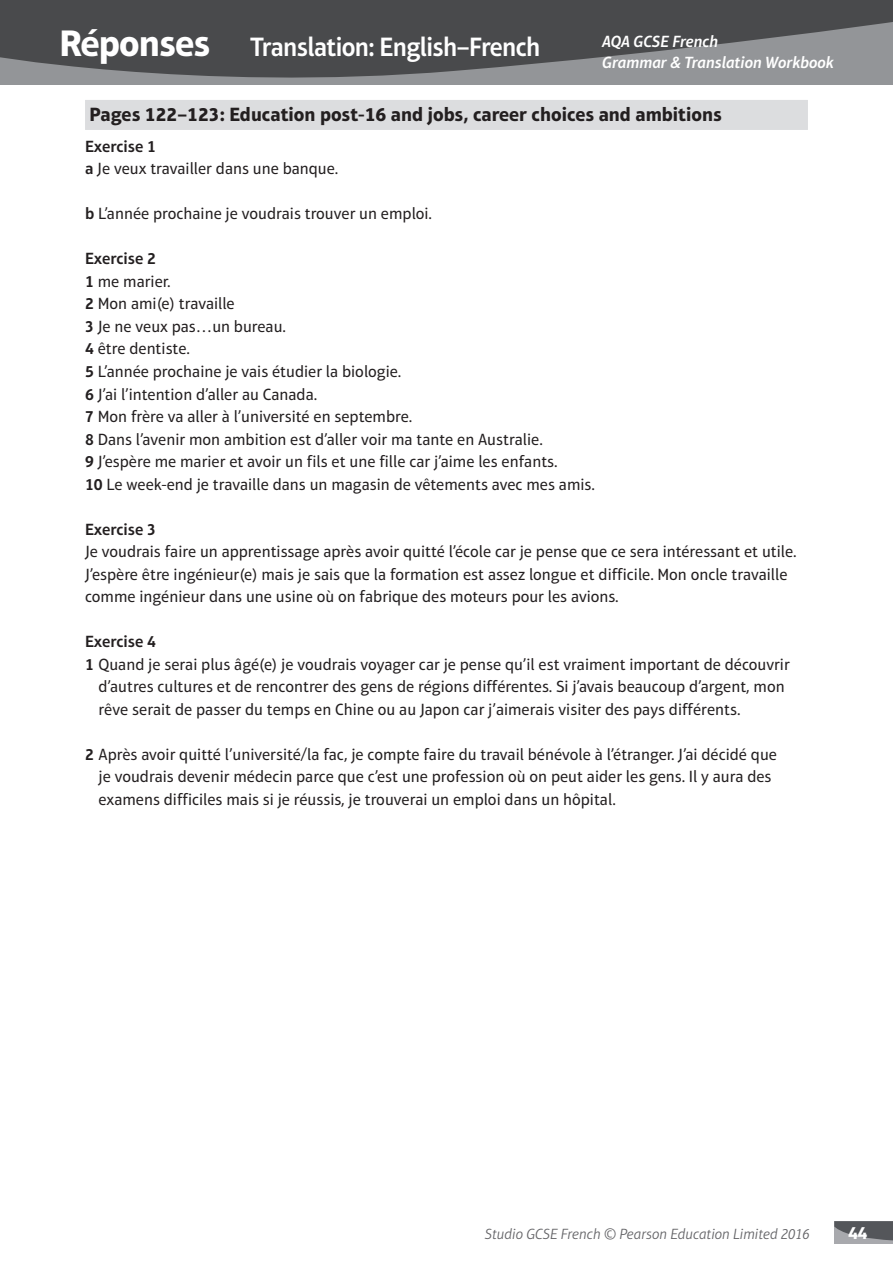
<style>
.page{position:relative;width:893px;height:1263px;background:#fff}
.page>*{position:absolute;margin:0;border:0;box-sizing:border-box;transform-origin:0 0}
.t1{font:600 27px "Aptifer Sans LT Pro";letter-spacing:-.025em;color:#fff;scale:.95 1}
.t2{font:700 19.5px "Aptifer Sans LT Pro";color:#231f20}
.t3{font:700 18px "Aptifer Sans LT Pro";color:#fff}
.t4{font:16.5px/22.5px "Aptifer Sans LT Pro";color:#231f20}
.t5{font:italic 600 16.5px/21px "Aptifer Sans LT Pro";color:#fff}
.t6{font:600 16.5px "Aptifer Sans LT Pro";color:#231f20}
.t7{font:italic 300 15px "Aptifer Sans LT Pro";color:#636366}
.s1{font-weight:700;font-size:37.5px}
.s2{font-weight:600}
</style>
<div class="page">
<svg style="left:0;top:0;width:892px;height:84px;fill:#494a4c"></svg>
<hr style="left:892px;top:0;width:1px;height:84px;background:#939598">
<div style="left:834px;top:1221px;width:59px;height:22px;background:#a8a9ad"></div>
<svg style="left:834px;top:1221px;width:59px;height:20px"></svg>
<div style="left:85px;top:100px;width:723px;height:30px;background:#dcdddf"></div>
<h1 class="t1" style="left:60px;top:31px;width:508px"><span class="s1">Réponses</span> Translation: English–French</h1>
<p class="t5" style="left:602px;top:31px;width:233px">AQA GCSE French<br>Grammar &amp; Translation Workbook</p>
<p class="t2" style="left:89px;top:103px;width:634px">Pages 122–123: Education post-16 and jobs, career choices and ambitions</p>
<p class="t4" style="left:85px;top:135px;width:255px"><span class="s2">Exercise 1<br>a</span> Je veux travailler dans une banque.</p>
<p class="t4" style="left:85px;top:203px;width:349px"><span class="s2">b</span> L’année prochaine je voudrais trouver un emploi.</p>
<p class="t4" style="left:85px;top:248px;width:511px"><span class="s2">Exercise 2<br>1</span> me marier.<br><span class="s2">2</span> Mon ami(e) travaille<br><span class="s2">3</span> Je ne veux pas…un bureau.<br><span class="s2">4</span> être dentiste.<br><span class="s2">5</span> L’année prochaine je vais étudier la biologie.<br><span class="s2">6</span> J’ai l’intention d’aller au Canada.<br><span class="s2">7</span> Mon frère va aller à l’université en septembre.<br><span class="s2">8</span> Dans l’avenir mon ambition est d’aller voir ma tante en Australie.<br><span class="s2">9</span> J’espère me marier et avoir un fils et une fille car j’aime les enfants.<br><span class="s2">10</span> Le week-end je travaille dans un magasin de vêtements avec mes amis.</p>
<p class="t6" style="left:85px;top:519px;width:73px">Exercise 3</p>
<p class="t4" style="left:85px;top:540px;width:713px">Je voudrais faire un apprentissage après avoir quitté l’école car je pense que ce sera intéressant et utile.<br>J’espère être ingénieur(e) mais je sais que la formation est assez longue et difficile. Mon oncle travaille comme ingénieur dans une usine où on fabrique des moteurs pour les avions.</p>
<p class="t6" style="left:85px;top:632px;width:73px">Exercise 4</p>
<p class="t4" style="left:85px;top:653px;width:706px"><span class="s2">1</span> Quand je serai plus âgé(e) je voudrais voyager car je pense qu’il est vraiment important de découvrir</p>
<p class="t4" style="left:99px;top:675px;width:688px">d’autres cultures et de rencontrer des gens de régions différentes. Si j’avais beaucoup d’argent, mon</p>
<p class="t4" style="left:99px;top:698px;width:644px">rêve serait de passer du temps en Chine ou au Japon car j’aimerais visiter des pays différents.</p>
<p class="t4" style="left:99px;top:743px;width:680px;text-indent:-13px"><span class="s2">2</span> Après avoir quitté l’université/la fac, je compte faire du travail bénévole à l’étranger. J’ai décidé que je voudrais devenir médecin parce que c’est une profession où on peut aider les gens. Il y aura des examens difficiles mais si je réussis, je trouverai un emploi dans un hôpital.</p>
<p class="t7" style="left:485px;top:1225px;width:326px">Studio GCSE French © Pearson Education Limited 2016</p>
<p class="t3" style="left:848px;top:1222px;width:21px">44</p>
</div>
